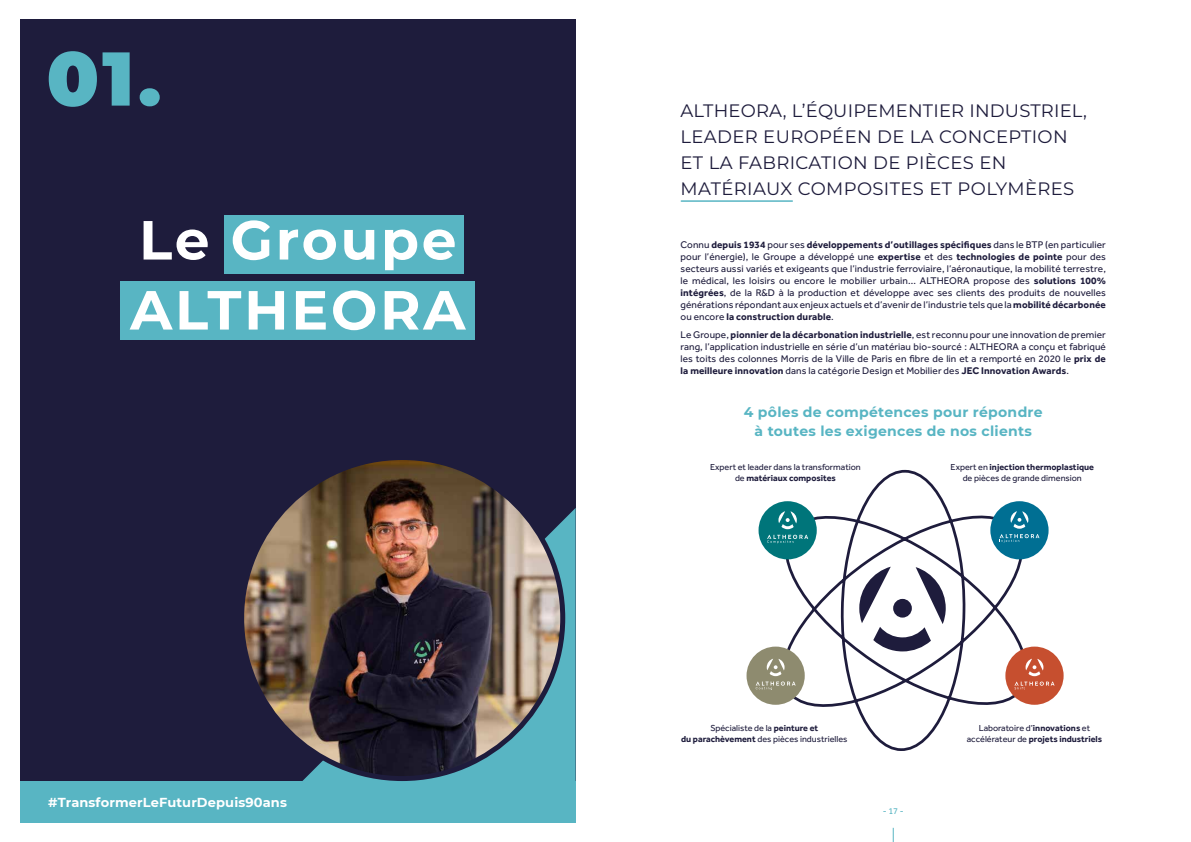
<style>
.page{position:relative;width:1191px;height:842px;background:#fff}
.page>*{position:absolute;margin:0;border:0;box-sizing:border-box;transform-origin:0 0}
.t1{font:100 76px "Montserrat";color:#58b5c3}
.t2{font:700 55px/70px "Montserrat";letter-spacing:.05em;color:#fff}
.t3{font:100 18px/26px "Montserrat";letter-spacing:.02em;color:#1e1c3c}
.t4{font:700 14px/19px "Montserrat";letter-spacing:.02em;color:#58b5c3;text-align:center}
.t5{font:700 13px "Montserrat";letter-spacing:.01em;color:#fff}
.t6{font:10px/12px "Effra";letter-spacing:.01em;color:#1e1c3c;text-align:justify}
.t7{font:9px/10.8px "Effra";color:#1e1c3c;text-align:center}
.t8{font:9px "Effra";color:#58b5c3}
.s1{font-weight:700}
</style>
<div class="page">
<svg style="left:892px;top:828px;width:1px;height:14px"></svg>
<div style="left:20px;top:20px;width:555px;height:802px;background:#1e1c3c"></div>
<svg style="left:302px;top:508px;width:273px;height:273px;fill:#58b5c3"></svg>
<div style="left:20px;top:781px;width:555px;height:41px;background:#58b5c3"></div>
<svg style="left:765px;top:469px;width:275px;height:282px"></svg>
<div style="left:758px;top:501px;width:58px;height:58px;background:#00757a;border-radius:50%"></div>
<svg style="left:778px;top:511px;width:19px;height:18px"></svg>
<svg style="left:767px;top:535px;width:41px;height:8px"></svg>
<div style="left:1005px;top:647px;width:58px;height:58px;background:#c64f2f;border-radius:50%"></div>
<svg style="left:1014px;top:659px;width:40px;height:30px"></svg>
<div style="left:990px;top:501px;width:58px;height:58px;background:#006f93;border-radius:50%"></div>
<svg style="left:999px;top:511px;width:40px;height:31px"></svg>
<div style="left:746px;top:647px;width:58px;height:58px;background:#8e8b6f;border-radius:50%"></div>
<svg style="left:755px;top:659px;width:40px;height:31px"></svg>
<img style="left:242px;top:457px;width:321px;height:321px;border-radius:160px">
<div style="left:224px;top:216px;width:239px;height:58px;background:#58b5c3"></div>
<div style="left:120px;top:281px;width:355px;height:58px;background:#58b5c3"></div>
<hr style="left:681px;top:200px;width:111px;height:2px;background:#58b5c3">
<h1 class="t1" style="left:47px;top:28px;width:117px">01.</h1>
<h2 class="t2" style="left:130px;top:202px;width:337px">Le Groupe<br>ALTHEORA</h2>
<h3 class="t5" style="left:48px;top:793px;width:240px">#TransformerLeFuturDepuis90ans</h3>
<h3 class="t3" style="left:680px;top:97px;width:408px">ALTHEORA, L’ÉQUIPEMENTIER INDUSTRIEL, LEADER EUROPÉEN DE LA CONCEPTION ET LA FABRICATION DE PIÈCES EN MATÉRIAUX COMPOSITES ET POLYMÈRES</h3>
<p class="t6" style="left:680px;top:239px;width:427px">Connu <span class="s1">depuis 1934</span> pour ses <span class="s1">développements d’outillages spécifiques</span> dans le BTP (en particulier pour l’énergie), le Groupe a développé une <span class="s1">expertise</span> et des <span class="s1">technologies de pointe</span> pour des secteurs aussi variés et exigeants que l’industrie ferroviaire, l’aéronautique, la mobilité terrestre, le médical, les loisirs ou encore le mobilier urbain... ALTHEORA propose des <span class="s1">solutions 100% intégrées</span>, de la R&amp;D à la production et développe avec ses clients des produits de nouvelles générations répondant aux enjeux actuels et d’avenir de l’industrie tels que la <span class="s1">mobilité décarbonée </span>ou encore <span class="s1">la construction durable</span>.</p>
<p class="t6" style="left:680px;top:328px;width:427px">Le Groupe, <span class="s1">pionnier de la décarbonation industrielle</span>, est reconnu pour une innovation de premier rang, l’application industrielle en série d’un matériau bio-sourcé : ALTHEORA a conçu et fabriqué les toits des colonnes Morris de la Ville de Paris en fibre de lin et a remporté en 2020 le <span class="s1">prix de la meilleure innovation</span> dans la catégorie Design et Mobilier des <span class="s1">JEC Innovation Awards</span>.</p>
<h3 class="t4" style="left:744px;top:402px;width:300px">4 pôles de compétences pour répondre à toutes les exigences de nos clients</h3>
<p class="t7" style="left:710px;top:462px;width:152px">Expert et leader dans la transformation de <span class="s1">matériaux composites</span></p>
<p class="t7" style="left:950px;top:462px;width:145px">Expert en <span class="s1">injection thermoplastique </span>de pièces de grande dimension</p>
<p class="t7" style="left:681px;top:723px;width:168px">Spécialiste de la <span class="s1">peinture et<br>du parachèvement</span> des pièces industrielles</p>
<p class="t8" style="left:882px;top:806px;width:22px">- 17 -</p>
<p class="t7" style="left:966px;top:723px;width:137px">Laboratoire d’<span class="s1">innovations</span> et accélérateur de <span class="s1">projets industriels</span></p>
</div>
